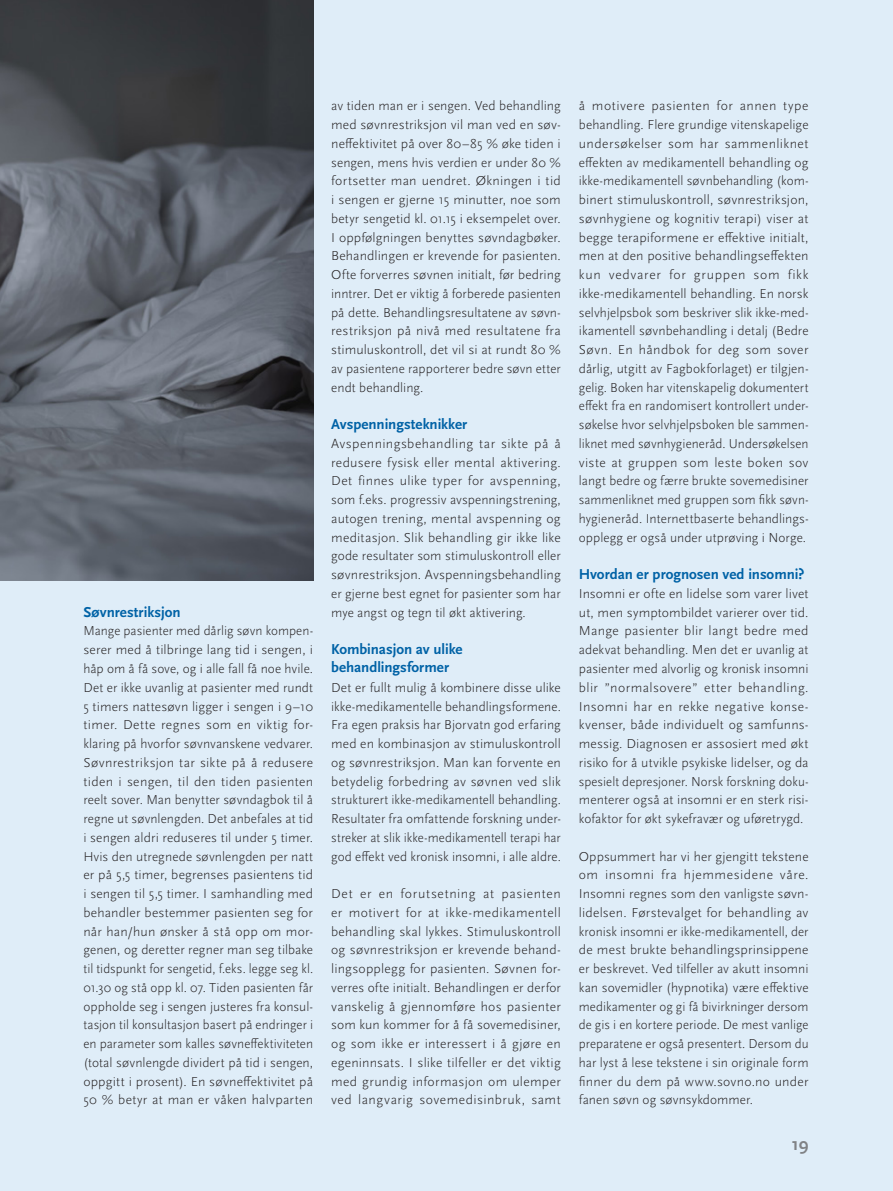
<style>
.page{position:relative;width:893px;height:1191px;background:#dfedf8}
.page>*{position:absolute;margin:0;border:0;box-sizing:border-box;transform-origin:0 0}
.t1{font:700 18px "Scala Sans Pro";color:#808285}
.t2{font:700 15px/17.2px "Scala Sans Pro";letter-spacing:-.005em;color:#0062a6}
.t3{font:300 13.5px/18.8px "Scala Sans Pro";letter-spacing:.01em;color:#231f20;text-align:justify}
</style>
<div class="page">
<img style="left:0;top:0;width:314px;height:580px">
<p class="t2" style="left:83px;top:603px;width:99px">Søvnrestriksjon</p>
<p class="t3" style="left:83px;top:622px;width:231px">Mange pasienter med dårlig søvn kompen&shy;serer med å tilbringe lang tid i sengen, i håp om å få sove, og i alle fall få noe hvile.<br>Det er ikke uvanlig at pasienter med rundt 5 timers nattesøvn ligger i sengen i 9–10 timer. Dette regnes som en viktig for&shy;klaring på hvorfor søvnvanskene vedvarer.<br>Søvnrestriksjon tar sikte på å redusere tiden i sengen, til den tiden pasienten reelt sover. Man benytter søvndagbok til å regne ut søvnlengden. Det anbefales at tid i sengen aldri reduseres til under 5 timer.<br>Hvis den utregnede søvnlengden per natt er på 5,5 timer, begrenses pasientens tid i sengen til 5,5 timer. I samhandling med behandler bestemmer pasienten seg for når han/hun ønsker å stå opp om mor&shy;genen, og deretter regner man seg tilbake til tidspunkt for sengetid, f.eks. legge seg kl.<br>01.30 og stå opp kl. 07. Tiden pasienten får oppholde seg i sengen justeres fra konsul&shy;tasjon til konsultasjon basert på endringer i en parameter som kalles søvneffektiviteten (total søvnlengde dividert på tid i sengen, oppgitt i prosent). En søvneffektivitet på 50 % betyr at man er våken halvparten</p>
<p class="t3" style="left:331px;top:97px;width:231px">av tiden man er i sengen. Ved behandling med søvnrestriksjon vil man ved en søv&shy;neffektivitet på over 80–85 % øke tiden i sengen, mens hvis verdien er under 80 % fortsetter man uendret. Økningen i tid i sengen er gjerne 15 minutter, noe som betyr sengetid kl. 01.15 i eksempelet over.<br>I oppfølgningen benyttes søvndagbøker.<br>Behandlingen er krevende for pasienten.<br>Ofte forverres søvnen initialt, før bedring inntrer. Det er viktig å forberede pasienten på dette. Behandlingsresultatene av søvn&shy;restriksjon på nivå med resultatene fra stimuluskontroll, det vil si at rundt 80 % av pasientene rapporterer bedre søvn etter endt behandling.</p>
<p class="t2" style="left:331px;top:416px;width:138px">Avspenningsteknikker</p>
<p class="t3" style="left:331px;top:434px;width:231px">Avspenningsbehandling tar sikte på å redusere fysisk eller mental aktivering.<br>Det finnes ulike typer for avspenning, som f.eks. progressiv avspenningstrening, autogen trening, mental avspenning og meditasjon. Slik behandling gir ikke like gode resultater som stimuluskontroll eller søvnrestriksjon. Avspenningsbehandling er gjerne best egnet for pasienter som har mye angst og tegn til økt aktivering.</p>
<p class="t2" style="left:331px;top:641px;width:133px">Kombinasjon av ulike behandlingsformer</p>
<p class="t3" style="left:331px;top:678px;width:231px">Det er fullt mulig å kombinere disse ulike ikke-medikamentelle behandlingsformene.<br>Fra egen praksis har Bjorvatn god erfaring med en kombinasjon av stimuluskontroll og søvnrestriksjon. Man kan forvente en betydelig forbedring av søvnen ved slik strukturert ikke-medikamentell behandling.<br>Resultater fra omfattende forskning under&shy;streker at slik ikke-medikamentell terapi har god effekt ved kronisk insomni, i alle aldre.</p>
<p class="t3" style="left:331px;top:884px;width:231px">Det er en forutsetning at pasienten er motivert for at ikke-medikamentell behandling skal lykkes. Stimuluskontroll og søvnrestriksjon er krevende behand&shy;lingsopplegg for pasienten. Søvnen for&shy;verres ofte initialt. Behandlingen er derfor vanskelig å gjennomføre hos pasienter som kun kommer for å få sovemedisiner, og som ikke er interessert i å gjøre en egeninnsats. I slike tilfeller er det viktig med grundig informasjon om ulemper ved langvarig sovemedisinbruk, samt</p>
<p class="t3" style="left:579px;top:97px;width:231px">å motivere pasienten for annen type behandling. Flere grundige vitenskapelige undersøkelser som har sammenliknet effekten av medikamentell behandling og ikke-medikamentell søvnbehandling (kom&shy;binert stimuluskontroll, søvnrestriksjon, søvnhygiene og kognitiv terapi) viser at begge terapiformene er effektive initialt, men at den positive behandlingseffekten kun vedvarer for gruppen som fikk ikke-medikamentell behandling. En norsk selvhjelpsbok som beskriver slik ikke-med&shy;ikamentell søvnbehandling i detalj (Bedre Søvn. En håndbok for deg som sover dårlig, utgitt av Fagbokforlaget) er tilgjen&shy;gelig. Boken har vitenskapelig dokumentert effekt fra en randomisert kontrollert under&shy;søkelse hvor selvhjelpsboken ble sammen&shy;liknet med søvnhygieneråd. Undersøkelsen viste at gruppen som leste boken sov langt bedre og færre brukte sovemedisiner sammenliknet med gruppen som fikk søvn&shy;hygieneråd. Internettbaserte behandlings&shy;opplegg er også under utprøving i Norge.</p>
<p class="t2" style="left:579px;top:566px;width:227px">Hvordan er prognosen ved insomni?</p>
<p class="t3" style="left:579px;top:584px;width:231px">Insomni er ofte en lidelse som varer livet ut, men symptombildet varierer over tid.<br>Mange pasienter blir langt bedre med adekvat behandling. Men det er uvanlig at pasienter med alvorlig og kronisk insomni blir ”normalsovere” etter behandling.<br>Insomni har en rekke negative konse&shy;kvenser, både individuelt og samfunns&shy;messig. Diagnosen er assosiert med økt risiko for å utvikle psykiske lidelser, og da spesielt depresjoner. Norsk forskning doku&shy;menterer også at insomni er en sterk risi&shy;kofaktor for økt sykefravær og uføretrygd.</p>
<p class="t3" style="left:579px;top:847px;width:231px">Oppsummert har vi her gjengitt tekstene om insomni fra hjemmesidene våre.<br>Insomni regnes som den vanligste søvn&shy;lidelsen. Førstevalget for behandling av kronisk insomni er ikke-medikamentell, der de mest brukte behandlingsprinsippene er beskrevet. Ved tilfeller av akutt insomni kan sovemidler (hypnotika) være effektive medikamenter og gi få bivirkninger dersom de gis i en kortere periode. De mest vanlige preparatene er også presentert. Dersom du har lyst å lese tekstene i sin originale form finner du dem på www.sovno.no under fanen søvn og søvnsykdommer.</p>
<h1 class="t1" style="left:792px;top:1133px;width:18px">19</h1>
</div>
